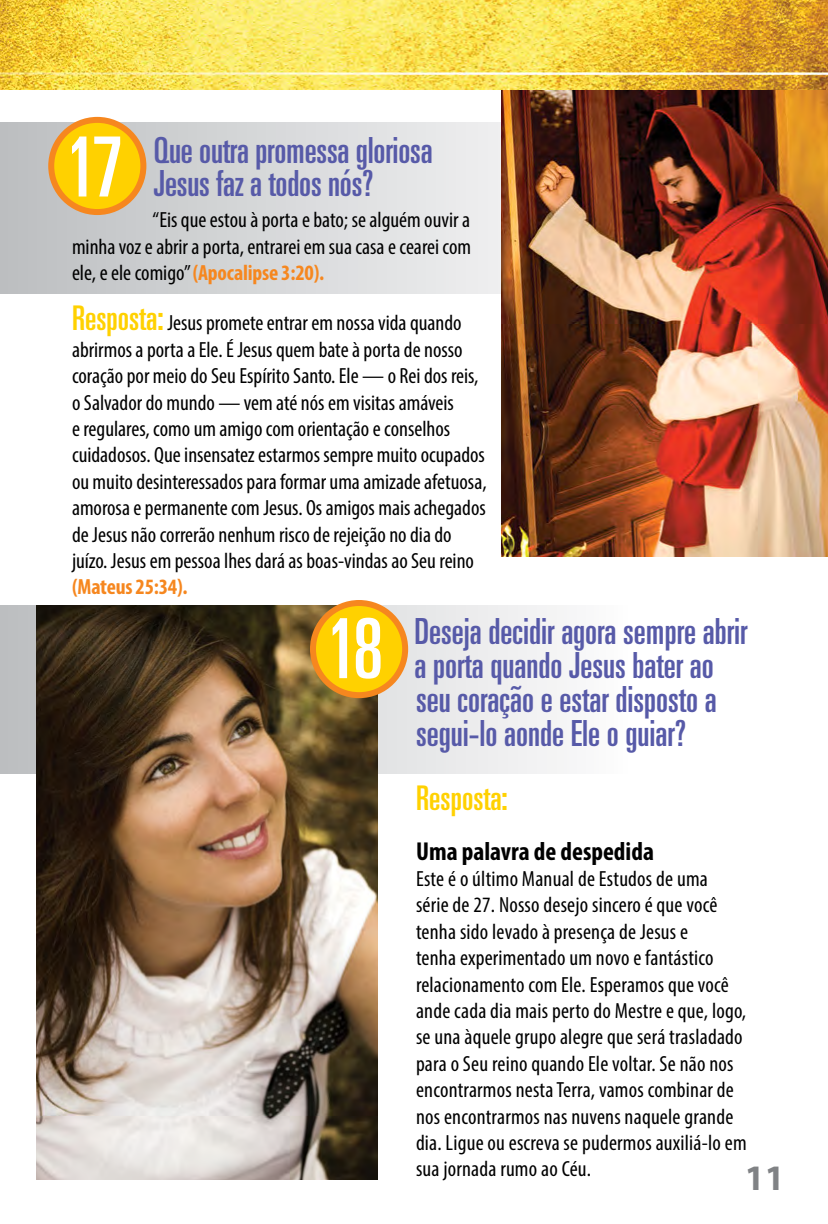
<style>
.page{position:relative;width:828px;height:1224px;background:#fff}
.page>*{position:absolute;margin:0;border:0;box-sizing:border-box;transform-origin:0 0}
.t1{font:ultra-condensed 83px "Univers";color:#fff}
.t2{font:ultra-condensed 36px/34px "Univers";color:#575aa8}
.t3{font:700 36px "Myriad Pro";color:#808285}
.t4{font:ultra-condensed 34px "Univers";color:#ffd100}
.t5{font:700 condensed 26px "Myriad Pro";color:#000}
.t6{font:condensed 22px/26.4px "Myriad Pro";color:#000}
.t7{font:700 condensed 22px "Myriad Pro";letter-spacing:-.01em;color:#f6871f}
.s1{font-weight:700;color:#f6871f}
.s2{font-family:"Univers";font-stretch:ultra-condensed;font-size:34px;color:#ffd100}
</style>
<div class="page">
<svg style="left:0;top:123px;width:502px;height:171px;background:#d6d7d8"></svg>
<img style="left:502px;top:90px;width:326px;height:467px">
<svg style="left:0;top:606px;width:557px;height:168px"></svg>
<img style="left:36px;top:606px;width:342px;height:574px">
<div style="left:51px;top:120px;width:92px;height:92px;background:#ffd100;border-radius:50%"></div>
<div style="left:48px;top:117px;width:98px;height:98px;border:6px solid #f6871f;border-radius:50%"></div>
<div style="left:313px;top:603px;width:92px;height:92px;background:#ffd100;border-radius:50%"></div>
<div style="left:310px;top:600px;width:98px;height:98px;border:6px solid #f6871f;border-radius:50%"></div>
<img style="left:0;top:0;width:828px;height:90px">
<h1 class="t1" style="left:65px;top:120px;width:59px">17</h1>
<h2 class="t2" style="left:154px;top:133px;width:280px">Que outra promessa gloriosa<br>Jesus faz a todos nós?</h2>
<p class="t6" style="left:72px;top:206px;width:401px;text-align:justify;text-indent:81px">“Eis que estou à porta e bato; se alguém ouvir a minha voz e abrir a porta, entrarei em sua casa e cearei com ele, e ele comigo” <span class="s1">(Apocalipse 3:20).</span></p>
<p class="t6" style="left:72px;top:310px;width:416px"><span class="s2">Resposta:</span> Jesus promete entrar em nossa vida quando abrirmos a porta a Ele. É Jesus quem bate à porta de nosso coração por meio do Seu Espírito Santo. Ele — o Rei dos reis, o Salvador do mundo — vem até nós em visitas amáveis<br>e regulares, como um amigo com orientação e conselhos cuidadosos. Que insensatez estarmos sempre muito ocupados ou muito desinteressados para formar uma amizade afetuosa, amorosa e permanente com Jesus. Os amigos mais achegados de Jesus não correrão nenhum risco de rejeição no dia do juízo. Jesus em pessoa lhes dará as boas-vindas ao Seu reino</p>
<p class="t7" style="left:72px;top:573px;width:117px">(Mateus 25:34).</p>
<h1 class="t1" style="left:326px;top:601px;width:59px">18</h1>
<h2 class="t2" style="left:415px;top:614px;width:334px">Deseja decidir agora sempre abrir a porta quando Jesus bater ao seu coração e estar disposto a segui-lo aonde Ele o guiar?</h2>
<h3 class="t4" style="left:416px;top:778px;width:93px">Resposta:</h3>
<p class="t5" style="left:416px;top:835px;width:239px">Uma palavra de despedida</p>
<p class="t6" style="left:416px;top:865px;width:332px">Este é o último Manual de Estudos de uma<br>série de 27. Nosso desejo sincero é que você tenha sido levado à presença de Jesus e<br>tenha experimentado um novo e fantástico relacionamento com Ele. Esperamos que você ande cada dia mais perto do Mestre e que, logo, se una àquele grupo alegre que será trasladado para o Seu reino quando Ele voltar. Se não nos encontrarmos nesta Terra, vamos combinar de nos encontrarmos nas nuvens naquele grande dia. Ligue ou escreva se pudermos auxiliá-lo em sua jornada rumo ao Céu.</p>
<h2 class="t3" style="left:745px;top:1155px;width:41px">11</h2>
</div>
